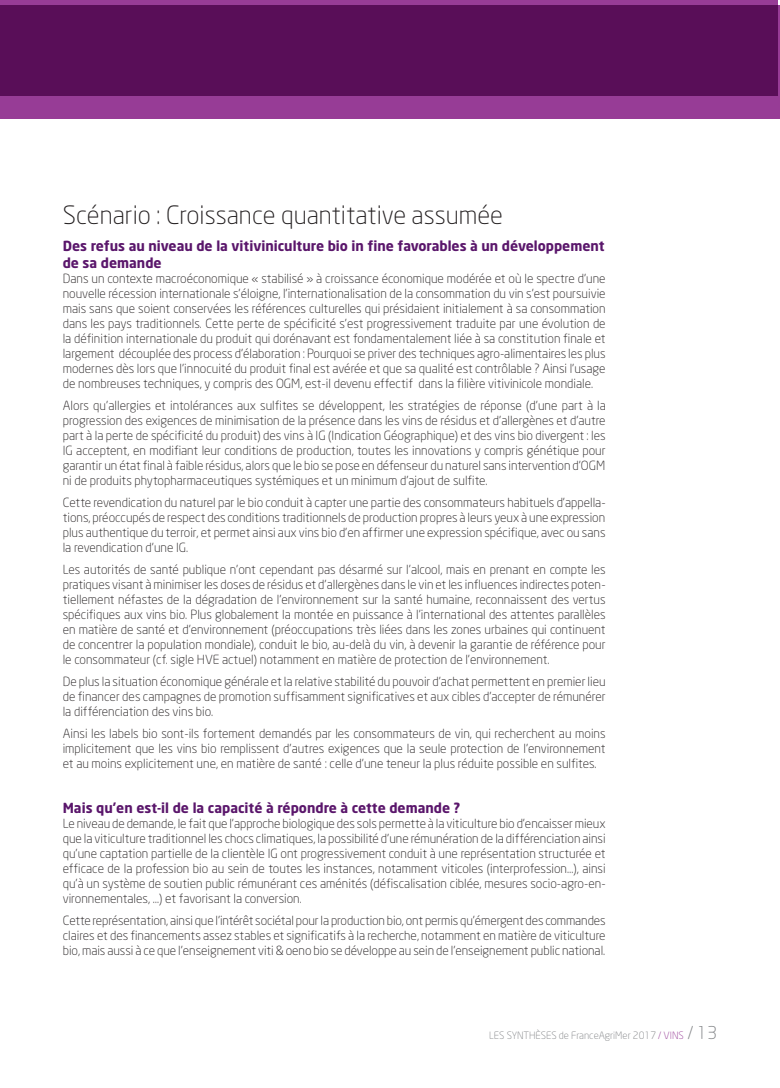
<style>
.page{position:relative;width:780px;height:1088px;background:#fff}
.page>*{position:absolute;margin:0;border:0;box-sizing:border-box;transform-origin:0 0}
.TEXTE{font:300 25px "Neo Sans";color:#231f20}
.TITRE1{font:700 13.75px/16.5px "Neo Sans";color:#5a166b}
.TEXTE-2{font:300 12.5px/15px "Neo Sans";color:#231f20;text-align:justify}
.t1{font:300 10px "Neo Sans";color:#808285}
.s1{color:#973c96}
.s2{font-size:17.5px}
</style>
<div class="page">
<div style="left:0;top:0;width:777px;height:96px;background:#973c96"></div>
<svg style="left:0;top:5px;width:780px;height:113px;background:#651764"></svg>
<p class="TEXTE" style="left:63px;top:200px;width:442px">Scénario : Croissance quantitative assumée</p>
<p class="TITRE1" style="left:63px;top:237px;width:543px">Des refus au niveau de la vitiviniculture bio in fine favorables à un développement de sa demande</p>
<p class="TEXTE-2" style="left:63px;top:271px;width:544px">Dans un contexte macroéconomique « stabilisé » à croissance économique modérée et où le spectre d’une nouvelle récession internationale s’éloigne, l’internationalisation de la consommation du vin s’est poursuivie mais sans que soient conservées les références culturelles qui présidaient initialement à sa consommation dans les pays traditionnels. Cette perte de spécificité s’est progressivement traduite par une évolution de la définition internationale du produit qui dorénavant est fondamentalement liée à sa constitution finale et largement découplée des process d’élaboration : Pourquoi se priver des techniques agro-alimentaires les plus modernes dès lors que l’innocuité du produit final est avérée et que sa qualité est contrôlable ? Ainsi l’usage de nombreuses techniques, y compris des OGM, est-il devenu effectif dans la filière vitivinicole mondiale.</p>
<p class="TEXTE-2" style="left:63px;top:398px;width:544px">Alors qu’allergies et intolérances aux sulfites se développent, les stratégies de réponse (d’une part à la progression des exigences de minimisation de la présence dans les vins de résidus et d’allergènes et d’autre part à la perte de spécificité du produit) des vins à IG (Indication Géographique) et des vins bio divergent : les IG acceptent, en modifiant leur conditions de production, toutes les innovations y compris génétique pour garantir un état final à faible résidus, alors que le bio se pose en défenseur du naturel sans intervention d’OGM ni de produits phytopharmaceutiques systémiques et un minimum d’ajout de sulfite.</p>
<p class="TEXTE-2" style="left:63px;top:495px;width:544px">Cette revendication du naturel par le bio conduit à capter une partie des consommateurs habituels d’appella&shy;tions, préoccupés de respect des conditions traditionnels de production propres à leurs yeux à une expression plus authentique du terroir, et permet ainsi aux vins bio d’en affirmer une expression spécifique, avec ou sans la revendication d’une IG.</p>
<p class="TEXTE-2" style="left:63px;top:562px;width:544px">Les autorités de santé publique n’ont cependant pas désarmé sur l’alcool, mais en prenant en compte les pratiques visant à minimiser les doses de résidus et d’allergènes dans le vin et les influences indirectes poten&shy;tiellement néfastes de la dégradation de l’environnement sur la santé humaine, reconnaissent des vertus spécifiques aux vins bio. Plus globalement la montée en puissance à l’international des attentes parallèles en matière de santé et d’environnement (préoccupations très liées dans les zones urbaines qui continuent de concentrer la population mondiale), conduit le bio, au-delà du vin, à devenir la garantie de référence pour le consommateur (cf. sigle HVE actuel) notamment en matière de protection de l’environnement.</p>
<p class="TEXTE-2" style="left:63px;top:674px;width:544px">De plus la situation économique générale et la relative stabilité du pouvoir d’achat permettent en premier lieu de financer des campagnes de promotion suffisamment significatives et aux cibles d’accepter de rémunérer la différenciation des vins bio.</p>
<p class="TEXTE-2" style="left:63px;top:726px;width:544px">Ainsi les labels bio sont-ils fortement demandés par les consommateurs de vin, qui recherchent au moins implicitement que les vins bio remplissent d’autres exigences que la seule protection de l’environnement et au moins explicitement une, en matière de santé : celle d’une teneur la plus réduite possible en sulfites.</p>
<p class="TITRE1" style="left:63px;top:799px;width:399px">Mais qu’en est-il de la capacité à répondre à cette demande ?</p>
<p class="TEXTE-2" style="left:63px;top:816px;width:544px">Le niveau de demande, le fait que l’approche biologique des sols permette à la viticulture bio d’encaisser mieux que la viticulture traditionnel les chocs climatiques, la possibilité d’une rémunération de la différenciation ainsi qu’une captation partielle de la clientèle IG ont progressivement conduit à une représentation structurée et efficace de la profession bio au sein de toutes les instances, notamment viticoles (interprofession…), ainsi qu’à un système de soutien public rémunérant ces aménités (défiscalisation ciblée, mesures socio-agro-en&shy;vironnementales, …) et favorisant la conversion.</p>
<p class="TEXTE-2" style="left:63px;top:913px;width:544px">Cette représentation, ainsi que l’intérêt sociétal pour la production bio, ont permis qu’émergent des commandes claires et des financements assez stables et significatifs à la recherche, notamment en matière de viticulture bio, mais aussi à ce que l’enseignement viti &amp; oeno bio se développe au sein de l’enseignement public national.</p>
<p class="t1" style="left:489px;top:1029px;width:229px">LES SYNTHÈSES de FranceAgriMer 2017 <span class="s1">/ VINS</span> <span class="s2">/ 13</span></p>
</div>
